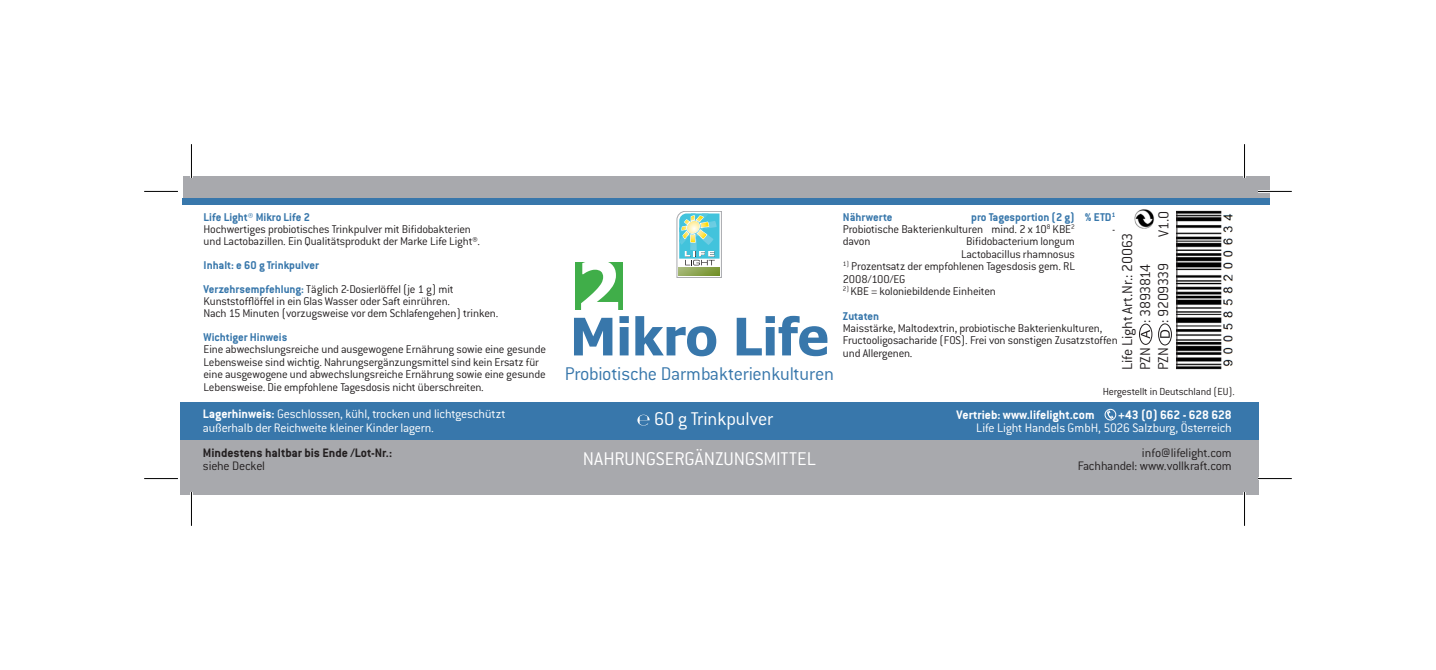
<style>
.page{position:relative;width:1436px;height:670px;background:#fff}
.page>*{position:absolute;margin:0;border:0;box-sizing:border-box;transform-origin:0 0}
.t1{font:700 69.3px "Tahoma";color:#fff}
.t2{font:700 51.75px "Tahoma";color:#3877ab}
.t3{font:300 20.25px/39.1px "Conduit ITC";letter-spacing:-.015em;color:#fff}
.t4{font:300 20.25px "Conduit ITC";letter-spacing:-.015em;color:#3877ab}
.t5{font:300 15.75px/18px "Conduit ITC";color:#231f20}
.t6{font:300 15.75px "Conduit ITC";letter-spacing:-.02em;color:#231f20}
.t7{font:300 13.5px/13.5px "Conduit ITC";letter-spacing:-.015em;color:#fff}
.t8{font:300 13.5px/13.5px "Conduit ITC";letter-spacing:-.015em;color:#231f20;text-align:right}
.t9{font:700 13.5px "Conduit ITC";color:#fff}
.t10{font:700 13.5px "Conduit ITC";color:#231f20}
.t11{font:300 12.38px/12.4px "Conduit ITC";letter-spacing:-.015em;color:#231f20}
.t12{font:700 12.38px/23.6px "Conduit ITC";color:#3877ab}
.t13{font:300 11.25px "Conduit ITC";letter-spacing:-.015em;color:#231f20}
.s1{font-weight:300;color:#231f20}
.s2{font-weight:700}
.s3{font-weight:700;color:#3877ab}
</style>
<div class="page">
<div style="left:180px;top:402px;width:1078px;height:38px;background:#3877ab"></div>
<div style="left:180px;top:440px;width:1078px;height:54px;background:#a8a9ad"></div>
<svg style="left:1158px;top:324px;width:13px;height:21px"></svg>
<div style="left:1158px;top:323px;width:13px;height:22px;border:1px solid #231f20;border-radius:50%"></div>
<svg style="left:1159px;top:330px;width:10px;height:8px"></svg>
<img style="left:1134px;top:209px;width:21px;height:20px">
<svg style="left:676px;top:211px;width:45px;height:66px"></svg>
<div style="left:184px;top:177px;width:1085px;height:21px;background:#a8a9ad"></div>
<div style="left:182px;top:198px;width:1087px;height:6px;background:#3877ab"></div>
<div style="left:1104px;top:409px;width:11px;height:11px;border:1px solid #fff;border-radius:50%"></div>
<svg style="left:1106px;top:410px;width:7px;height:9px"></svg>
<svg style="left:637px;top:414px;width:12px;height:11px"></svg>
<img style="left:1176px;top:210px;width:57px;height:160px">
<hr style="left:1176px;top:212px;width:1px;height:157px;background:#231f20">
<svg style="left:1139px;top:324px;width:12px;height:20px"></svg>
<div style="left:1138px;top:324px;width:13px;height:21px;border:1px solid #231f20;border-radius:50%"></div>
<svg style="left:1140px;top:330px;width:9px;height:8px"></svg>
<div style="left:575px;top:262px;width:47px;height:47px;background:#40ae49"></div>
<hr style="left:1257px;top:190px;width:34px;height:3px;background:#fff">
<hr style="left:1257px;top:477px;width:34px;height:3px;background:#fff">
<hr style="left:190px;top:144px;width:3px;height:34px;background:#fff">
<hr style="left:190px;top:492px;width:3px;height:34px;background:#fff">
<hr style="left:1242px;top:144px;width:3px;height:34px;background:#fff">
<hr style="left:1242px;top:492px;width:3px;height:34px;background:#fff">
<hr style="left:144px;top:191px;width:34px;height:1px;background:#000">
<hr style="left:1257px;top:191px;width:34px;height:1px;background:#000">
<hr style="left:144px;top:478px;width:34px;height:1px;background:#000">
<hr style="left:1257px;top:478px;width:34px;height:1px;background:#000">
<hr style="left:191px;top:144px;width:1px;height:34px;background:#000">
<hr style="left:191px;top:492px;width:1px;height:34px;background:#000">
<hr style="left:1243px;top:144px;width:1px;height:34px;background:#000">
<hr style="left:1243px;top:492px;width:1px;height:34px;background:#000">
<p class="t12" style="left:203px;top:205px;width:108px">Life Light® Mikro Life 2</p>
<p class="t11" style="left:203px;top:223px;width:278px">Hochwertiges probiotisches Trinkpulver mit Bifidobakterien und Lactobazillen. Ein Qualitätsprodukt der Marke Life Light®.</p>
<p class="t12" style="left:203px;top:253px;width:251px">Inhalt: e 60 g Trinkpulver<br>Verzehrsempfehlung: <span class="s1">Täglich 2-Dosierlöffel (je 1 g) mit</span></p>
<p class="t11" style="left:203px;top:295px;width:296px">Kunststofflöffel in ein Glas Wasser oder Saft einrühren.<br>Nach 15 Minuten (vorzugsweise vor dem Schlafengehen) trinken.</p>
<p class="t12" style="left:203px;top:325px;width:85px">Wichtiger Hinweis</p>
<p class="t11" style="left:203px;top:343px;width:344px">Eine abwechslungsreiche und ausgewogene Ernährung sowie eine gesunde Lebensweise sind wichtig. Nahrungsergänzungsmittel sind kein Ersatz für eine ausgewogene und abwechslungsreiche Ernährung sowie eine gesunde Lebensweise. Die empfohlene Tagesdosis nicht überschreiten.</p>
<p class="t7" style="left:203px;top:407px;width:304px"><span class="s2">Lagerhinweis:</span> Geschlossen, kühl, trocken und lichtgeschützt außerhalb der Reichweite kleiner Kinder lagern.</p>
<p class="t10" style="left:203px;top:444px;width:188px">Mindestens haltbar bis Ende /Lot-Nr.:</p>
<p class="t8" style="left:203px;top:459px;width:64px">siehe Deckel</p>
<h1 class="t1" style="left:576px;top:238px;width:46px">2</h1>
<h2 class="t2" style="left:570px;top:300px;width:260px">Mikro Life</h2>
<h3 class="t4" style="left:565px;top:363px;width:270px">Probiotische Darmbakterienkulturen</h3>
<h3 class="t3" style="left:583px;top:399px;width:191px;text-indent:71px">60 g Trinkpulver nah rungsergänzun</h3>
<h3 class="t3" style="left:744px;top:439px;width:46px">gSmittel</h3>
<p class="t11" style="left:842px;top:211px;width:274px;text-indent:128px"><span class="s3">pro Tagesportion (2 g) % ETD</span><sup>1<br></sup>Probiotische Bakterienkulturen mind. 2 x 10<sup>8</sup> KBE<sup>2</sup></p>
<p class="t11" style="left:1111px;top:223px;width:5px">-</p>
<p class="t11" style="left:842px;top:235px;width:29px">davon</p>
<p class="t11" style="left:961px;top:235px;width:115px;text-align:center">Bifidobacterium longum<br>Lactobacillus rhamnosus</p>
<p class="t11" style="left:842px;top:260px;width:233px"><sup>1)</sup> Prozentsatz der empfohlenen Tagesdosis gem. RL<br>2008/100/EG</p>
<p class="t11" style="left:842px;top:279px;width:154px;line-height:24.8px"><sup>2)</sup> KBE = koloniebildende Einheiten<br><span class="s3">Zutaten</span></p>
<p class="t11" style="left:842px;top:322px;width:276px">Maisstärke, Maltodextrin, probiotische Bakterienkulturen,<br>Fructooligosacharide (FOS). Frei von sonstigen Zusatzstoffen und Allergenen.</p>
<p class="t6" style="left:1154px;top:237px;width:28px;rotate:-90deg">V1.0</p>
<p class="t12" style="left:842px;top:205px;width:51px">Nährwerte</p>
<p class="t5" style="left:1117px;top:370px;width:139px;rotate:-90deg">Life Light Art.Nr.: 20063<br>PZN</p>
<p class="t6" style="left:1154px;top:322px;width:61px;rotate:-90deg">: 9209339</p>
<p class="t6" style="left:1136px;top:322px;width:60px;rotate:-90deg">: 3893814</p>
<p class="t6" style="left:1154px;top:370px;width:25px;rotate:-90deg">PZN</p>
<p class="t13" style="left:1102px;top:385px;width:133px">Hergestellt in Deutschland (EU).</p>
<p class="t9" style="left:956px;top:406px;width:139px">Vertrieb: www.lifelight.com</p>
<p class="t9" style="left:1118px;top:406px;width:115px">+43 (0) 662 - 628 628</p>
<p class="t7" style="left:976px;top:421px;width:257px">Life Light Handels GmbH, 5026 Salzburg, Österreich</p>
<p class="t8" style="left:1077px;top:446px;width:155px">info@lifelight.com<br>Fachhandel: www.vollkraft.com</p>
</div>
